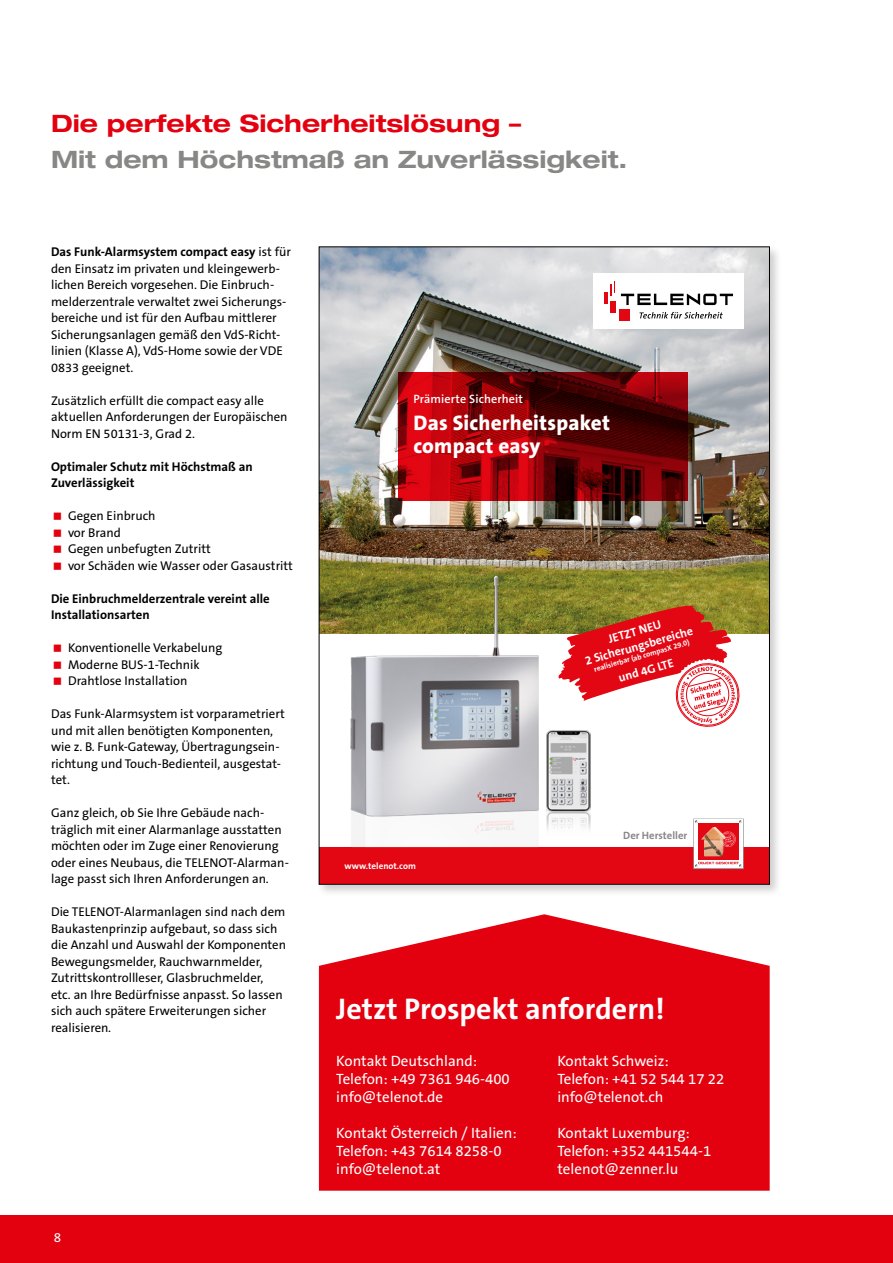
<style>
.page{position:relative;width:893px;height:1263px;background:#fff}
.page>*{position:absolute;margin:0;border:0;box-sizing:border-box;transform-origin:0 0}
.t1{font:700 30px "The Sans B Plus W7";color:#fff}
.t2{font:700 expanded 24px "Helvetica Neue LT Pro";color:#878786}
.t3{font:700 expanded 24px "Helvetica Neue LT Pro";color:#e3000f}
.t4{font:800 21.15px/22.6px "The Sans B Plus W8";letter-spacing:.01em;color:#fff}
.t5{font:15px/18px "The Sans B Plus W5 Plain";color:#fff}
.t6{font:13.5px "The Sans B Plus W5 Plain";color:#fff}
.t7{font:12.75px/16.5px "The Sans B Plus W5 Plain";color:#000}
.t8{font:700 12.75px/16.5px "The Sans B Plus W7";color:#000}
.t9{font:700 12.15px/14.5px "The Sans B Plus W7";color:#fff;text-align:center}
.t10{font:600 12.15px "The Sans B Plus W6";letter-spacing:.01em;color:#fff}
.t11{font:700 10.65px "The Sans B Plus W7";color:#878787}
.t12{font:700 9.15px "The Sans B Plus W7";color:#fff}
.t13{font:700 7.5px "The Sans B Plus W7";color:#fff}
.s1{font-family:"The Sans B Plus W5 Plain";font-weight:400}
</style>
<div class="page">
<div style="left:0;top:1215px;width:893px;height:48px;background:#e3000f"></div>
<div style="left:316px;top:244px;width:466px;height:653px;background:#000;opacity:.2"></div>
<div style="left:319px;top:247px;width:450px;height:637px;background:#fff"></div>
<img style="left:321px;top:249px;width:447px;height:384px">
<div style="left:319px;top:847px;width:450px;height:37px;background:#e30613"></div>
<div style="left:594px;top:273px;width:150px;height:56px;background:#fff"></div>
<div style="left:619px;top:309px;width:11px;height:11px;background:#e30613"></div>
<svg style="left:604px;top:281px;width:11px;height:23px"></svg>
<div style="left:610px;top:302px;width:5px;height:11px;background:#e30613"></div>
<svg style="left:639px;top:312px;width:84px;height:7px"></svg>
<svg style="left:621px;top:294px;width:112px;height:11px"></svg>
<svg style="left:693px;top:819px;width:51px;height:50px"></svg>
<svg style="left:398px;top:373px;width:290px;height:128px;background:#810208"></svg>
<img style="left:341px;top:569px;width:215px;height:278px">
<img style="left:547px;top:731px;width:43px;height:116px">
<svg style="left:557px;top:599px;width:188px;height:133px"></svg>
<svg style="left:319px;top:914px;width:451px;height:277px;background:#e51825"></svg>
<h2 class="t3" style="left:51px;top:108px;width:472px">Die perfekte Sicherheitslösung –</h2>
<h2 class="t2" style="left:51px;top:144px;width:578px">Mit dem Höchstmaß an Zuverlässigkeit.</h2>
<p class="t8" style="left:51px;top:244px;width:241px">Das Funk-Alarmsystem compact easy <span class="s1">ist für</span></p>
<p class="t7" style="left:51px;top:260px;width:237px">den Einsatz im privaten und kleingewerb&shy;lichen Bereich vorgesehen. Die Einbruch&shy;melderzentrale verwaltet zwei Sicherungs&shy;bereiche und ist für den Aufbau mittlerer Sicherungsanlagen gemäß den VdS-Richt&shy;linien (Klasse A), VdS-Home sowie der VDE 0833 geeignet.</p>
<p class="t7" style="left:51px;top:392px;width:238px">Zusätzlich erfüllt die compact easy alle aktuellen Anforderungen der Europäischen<br>Norm EN 50131-3, Grad 2.</p>
<p class="t8" style="left:51px;top:458px;width:203px">Optimaler Schutz mit Höchstmaß an<br>Zuverlässigkeit</p>
<p class="t7" style="left:68px;top:508px;width:226px">Gegen Einbruch<br>vor Brand<br>Gegen unbefugten Zutritt<br>vor Schäden wie Wasser oder Gasaustritt</p>
<p class="t8" style="left:51px;top:590px;width:220px">Die Einbruchmelderzentrale vereint alle<br>Installationsarten</p>
<p class="t7" style="left:68px;top:640px;width:156px">Konventionelle Verkabelung<br>Moderne BUS-1-Technik<br>Drahtlose Installation</p>
<p class="t7" style="left:51px;top:706px;width:235px">Das Funk-Alarmsystem ist vorparametriert und mit allen benötigten Komponenten, wie z. B. Funk-Gateway, Übertragungsein&shy;richtung und Touch-Bedienteil, ausgestat&shy;tet.</p>
<p class="t7" style="left:51px;top:805px;width:239px">Ganz gleich, ob Sie Ihre Gebäude nach&shy;träglich mit einer Alarmanlage ausstatten möchten oder im Zuge einer Renovierung oder eines Neubaus, die TELENOT-Alarman&shy;lage passt sich Ihren Anforderungen an.</p>
<p class="t7" style="left:51px;top:904px;width:237px">Die TELENOT-Alarmanlagen sind nach dem Baukastenprinzip aufgebaut, so dass sich die Anzahl und Auswahl der Komponenten Bewegungsmelder, Rauchwarnmelder, Zutrittskontrollleser, Glasbruchmelder, etc. an Ihre Bedürfnisse anpasst. So lassen sich auch spätere Erweiterungen sicher realisieren.</p>
<p class="t6" style="left:54px;top:1229px;width:9px">8</p>
<p class="t10" style="left:413px;top:391px;width:111px">Prämierte Sicherheit</p>
<h3 class="t4" style="left:413px;top:412px;width:198px">Das Sicherheitspaket compact easy</h3>
<p class="t9" style="left:579px;top:640px;width:113px;rotate:-16deg">JETZT NEU<br>2 Sicherungsbereiche</p>
<p class="t13" style="left:593px;top:665px;width:101px;rotate:-16deg">realisierbar (ab compasX 29.0)</p>
<p class="t9" style="left:617px;top:671px;width:59px;rotate:-16deg">und 4G LTE</p>
<p class="t12" style="left:345px;top:860px;width:73px">www.telenot.com</p>
<p class="t11" style="left:623px;top:828px;width:66px">Der Hersteller</p>
<h1 class="t1" style="left:336px;top:990px;width:330px">Jetzt Prospekt anfordern!</h1>
<p class="t5" style="left:336px;top:1052px;width:175px">Kontakt Deutschland:<br>Telefon: +49 7361 946-400 info@telenot.de</p>
<p class="t5" style="left:336px;top:1124px;width:182px">Kontakt Österreich / Italien:<br>Telefon: +43 7614 8258-0 info@telenot.at</p>
<p class="t5" style="left:557px;top:1052px;width:168px">Kontakt Schweiz:<br>Telefon: +41 52 544 17 22 info@telenot.ch</p>
<p class="t5" style="left:557px;top:1124px;width:155px">Kontakt Luxemburg:<br>Telefon: +352 441544-1 telenot@zenner.lu</p>
</div>
